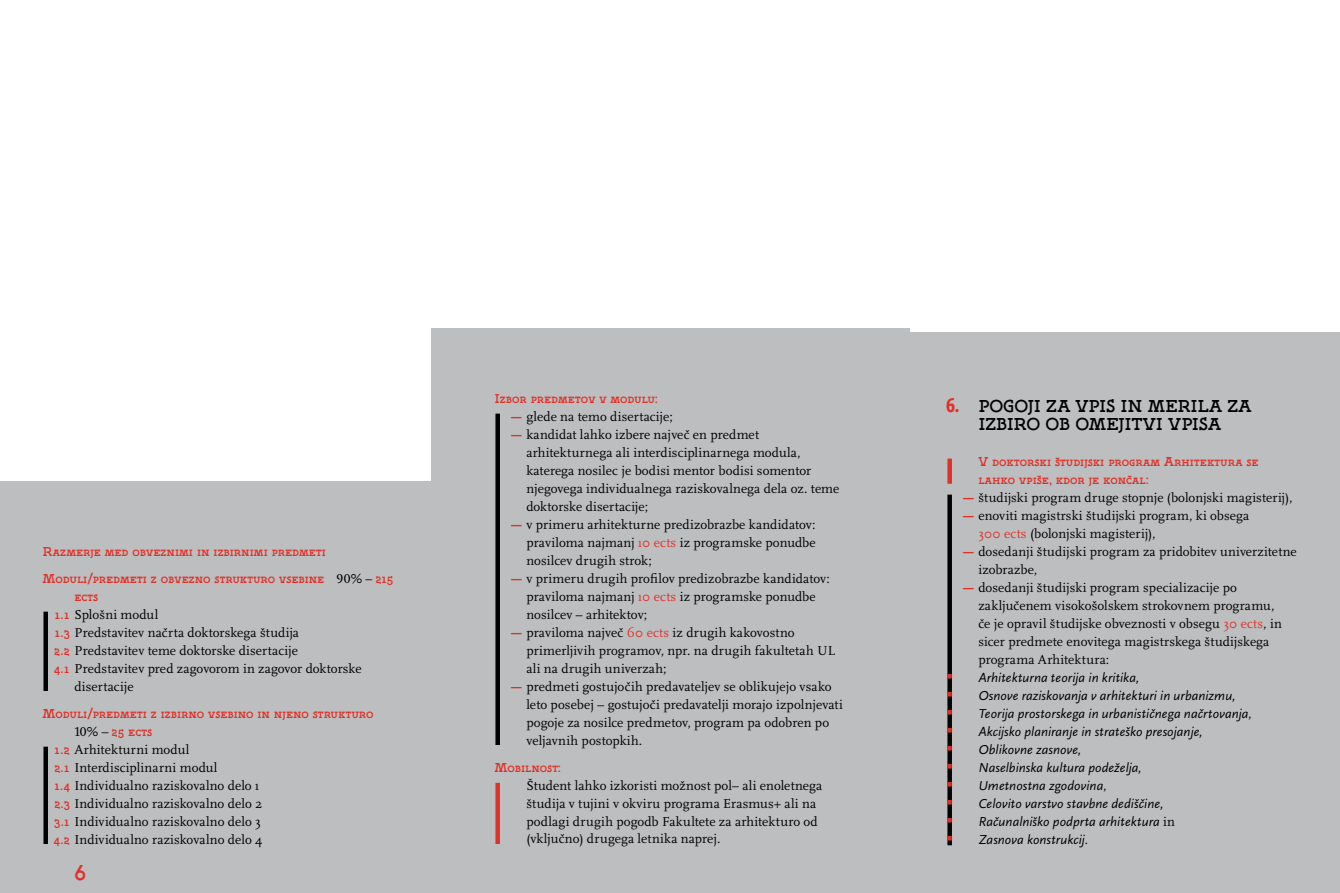
<style>
.page{position:relative;width:1340px;height:893px;background:#fff}
.page>*{position:absolute;margin:0;border:0;box-sizing:border-box;transform-origin:0 0}
.t1{font:22.5px "Arhe Beta ver 21 beta";color:#e03128}
.t2{font:18px/18px "Arhe Beta ver 21 beta";letter-spacing:-.005em;color:#000;text-align:center}
.t3{font:13.5px/18px "Scala Pro";letter-spacing:.005em;color:#000}
.t4{font:italic 13.5px "Scala Sans Pro";letter-spacing:.005em;color:#000}
.t5{font:13.5px/18px "Arhe Beta ver 21 beta";letter-spacing:.005em;color:#e03128}
.s1{font-family:"Scala Pro";color:#000}
.s2{font-family:"Arhe Beta ver 21 beta";color:#e03128}
.s3{color:#e03128}
.s4{font-family:"Scala Sans Pro";font-weight:700;font-stretch:condensed;font-size:21px;color:#e03128}
.s5{font-family:"Arhe Beta ver 21 beta";font-style:normal;font-size:19.5px;color:#e03128}
.s6{font-family:"Scala Pro";font-style:normal}
</style>
<div class="page">
<div style="left:0;top:482px;width:457px;height:141px;background:#bcbec0"></div>
<div style="left:0;top:608px;width:457px;height:150px;background:#bcbec0"></div>
<div style="left:43px;top:612px;width:5px;height:79px;background:#000"></div>
<div style="left:0;top:743px;width:457px;height:150px;background:#bcbec0"></div>
<div style="left:43px;top:747px;width:5px;height:97px;background:#000"></div>
<div style="left:431px;top:329px;width:478px;height:141px;background:#bcbec0"></div>
<div style="left:431px;top:410px;width:478px;height:402px;background:#bcbec0"></div>
<div style="left:495px;top:414px;width:5px;height:331px;background:#000"></div>
<div style="left:431px;top:780px;width:478px;height:113px;background:#bcbec0"></div>
<div style="left:495px;top:783px;width:5px;height:61px;background:#e03128"></div>
<div style="left:882px;top:332px;width:457px;height:166px;background:#bcbec0"></div>
<div style="left:947px;top:459px;width:5px;height:25px;background:#e03128"></div>
<div style="left:882px;top:491px;width:457px;height:402px;background:#bcbec0"></div>
<div style="left:947px;top:495px;width:5px;height:350px;background:#000"></div>
<p class="t5" style="left:43px;top:538px;width:352px;line-height:27px">Razmerje med obveznimi in izbirnimi predmeti<br>Moduli/predmeti z obvezno strukturo vsebine <span class="s1">90% –</span> 215</p>
<p class="t5" style="left:74px;top:587px;width:25px">ects</p>
<p class="t3" style="left:54px;top:605px;width:105px"><span class="s2">1.1</span> Splošni modul</p>
<p class="t3" style="left:54px;top:623px;width:246px"><span class="s2">1.3</span> Predstavitev načrta doktorskega študija</p>
<p class="t3" style="left:54px;top:641px;width:246px"><span class="s2">2.2</span> Predstavitev teme doktorske disertacije</p>
<p class="t3" style="left:54px;top:659px;width:309px"><span class="s2">4.1</span> Predstavitev pred zagovorom in zagovor doktorske</p>
<p class="t3" style="left:74px;top:677px;width:61px">disertacije</p>
<p class="t5" style="left:74px;top:704px;width:300px;text-indent:-32px">Moduli/predmeti z izbirno vsebino in njeno strukturo<br><span class="s1">10% –</span> 25 ects</p>
<p class="t3" style="left:54px;top:740px;width:210px"><span class="s2">1.2</span> Arhitekturni modul<br><span class="s2">2.1</span> Interdisciplinarni modul<br><span class="s2">1.4</span> Individualno raziskovalno delo 1<br><span class="s2">2.3</span> Individualno raziskovalno delo 2<br><span class="s2">3.1</span> Individualno raziskovalno delo 3<br><span class="s2">4.2</span> Individualno raziskovalno delo 4</p>
<h1 class="t1" style="left:74px;top:859px;width:13px">6</h1>
<p class="t5" style="left:494px;top:389px;width:164px">Izbor predmetov v modulu:</p>
<p class="t3" style="left:511px;top:407px;width:163px"><span class="s2">—</span> glede na temo disertacije;</p>
<p class="t3" style="left:526px;top:425px;width:314px;text-indent:-15px"><span class="s2">—</span> kandidat lahko izbere največ en predmet arhitekturnega ali interdisciplinarnega modula, katerega nosilec je bodisi mentor bodisi somentor njegovega individualnega raziskovalnega dela oz. teme doktorske disertacije;</p>
<p class="t3" style="left:526px;top:515px;width:291px;text-align:justify;text-indent:-15px"><span class="s2">—</span> v primeru arhitekturne predizobrazbe kandidatov: praviloma najmanj <span class="s3">10 ects</span> iz programske ponudbe nosilcev drugih strok;</p>
<p class="t3" style="left:526px;top:569px;width:305px;text-indent:-15px"><span class="s2">—</span> v primeru drugih profilov predizobrazbe kandidatov: praviloma najmanj <span class="s3">10 ects</span> iz programske ponudbe nosilcev – arhitektov;</p>
<p class="t3" style="left:526px;top:623px;width:310px;text-indent:-15px"><span class="s2">—</span> praviloma največ <span class="s3">60 ects</span> iz drugih kakovostno primerljivih programov, npr. na drugih fakultetah UL ali na drugih univerzah;</p>
<p class="t3" style="left:526px;top:677px;width:318px;text-indent:-15px"><span class="s2">—</span> predmeti gostujočih predavateljev se oblikujejo vsako leto posebej – gostujoči predavatelji morajo izpolnjevati pogoje za nosilce predmetov, program pa odobren po veljavnih postopkih.</p>
<p class="t5" style="left:494px;top:758px;width:68px">Mobilnost:</p>
<p class="t3" style="left:526px;top:776px;width:297px">Študent lahko izkoristi možnost pol– ali enoletnega študija v tujini v okviru programa Erasmus+ ali na podlagi drugih pogodb Fakultete za arhitekturo od (vključno) drugega letnika naprej.</p>
<h2 class="t2" style="left:946px;top:397px;width:306px"><span class="s4">6.</span> POGOJI ZA VPIS IN MERILA ZA<br>IZBIRO OB OMEJITVI VPISA</h2>
<p class="t5" style="left:978px;top:452px;width:281px">V doktorski študijski program Arhitektura se lahko vpiše, kdor je končal:</p>
<p class="t3" style="left:962px;top:488px;width:331px"><span class="s2">—</span> študijski program druge stopnje (bolonjski magisterij),</p>
<p class="t3" style="left:978px;top:506px;width:272px;text-indent:-15px"><span class="s2">—</span> enoviti magistrski študijski program, ki obsega<br><span class="s3">300 ects</span> (bolonjski magisterij),</p>
<p class="t3" style="left:978px;top:542px;width:320px;text-indent:-15px"><span class="s2">—</span> dosedanji študijski program za pridobitev univerzitetne izobrazbe,</p>
<p class="t3" style="left:978px;top:578px;width:305px;text-indent:-15px"><span class="s2">—</span> dosedanji študijski program specializacije po zaključenem visokošolskem strokovnem programu, če je opravil študijske obveznosti v obsegu <span class="s3">30 ects</span>, in sicer predmete enovitega magistrskega študijskega programa Arhitektura:</p>
<p class="t4" style="left:946px;top:669px;width:194px"><span class="s5">•</span> Arhitekturna teorija in kritika,</p>
<p class="t4" style="left:946px;top:687px;width:291px"><span class="s5">•</span> Osnove raziskovanja v arhitekturi in urbanizmu,</p>
<p class="t4" style="left:946px;top:705px;width:306px"><span class="s5">•</span> Teorija prostorskega in urbanističnega načrtovanja<span class="s6">,</span></p>
<p class="t4" style="left:946px;top:723px;width:258px"><span class="s5">•</span> Akcijsko planiranje in strateško presojanje,</p>
<p class="t4" style="left:946px;top:741px;width:137px"><span class="s5">•</span> Oblikovne zasnove,</p>
<p class="t4" style="left:946px;top:759px;width:197px"><span class="s5">•</span> Naselbinska kultura podeželja,</p>
<p class="t4" style="left:946px;top:777px;width:161px"><span class="s5">•</span> Umetnostna zgodovina<span class="s6">,</span></p>
<p class="t4" style="left:946px;top:795px;width:219px"><span class="s5">•</span> Celovito varstvo stavbne dediščine,</p>
<p class="t4" style="left:946px;top:813px;width:230px"><span class="s5">•</span> Računalniško podprta arhitektura <span class="s6">in</span></p>
<p class="t4" style="left:946px;top:831px;width:143px"><span class="s5">•</span> Zasnova konstrukcij.</p>
</div>
